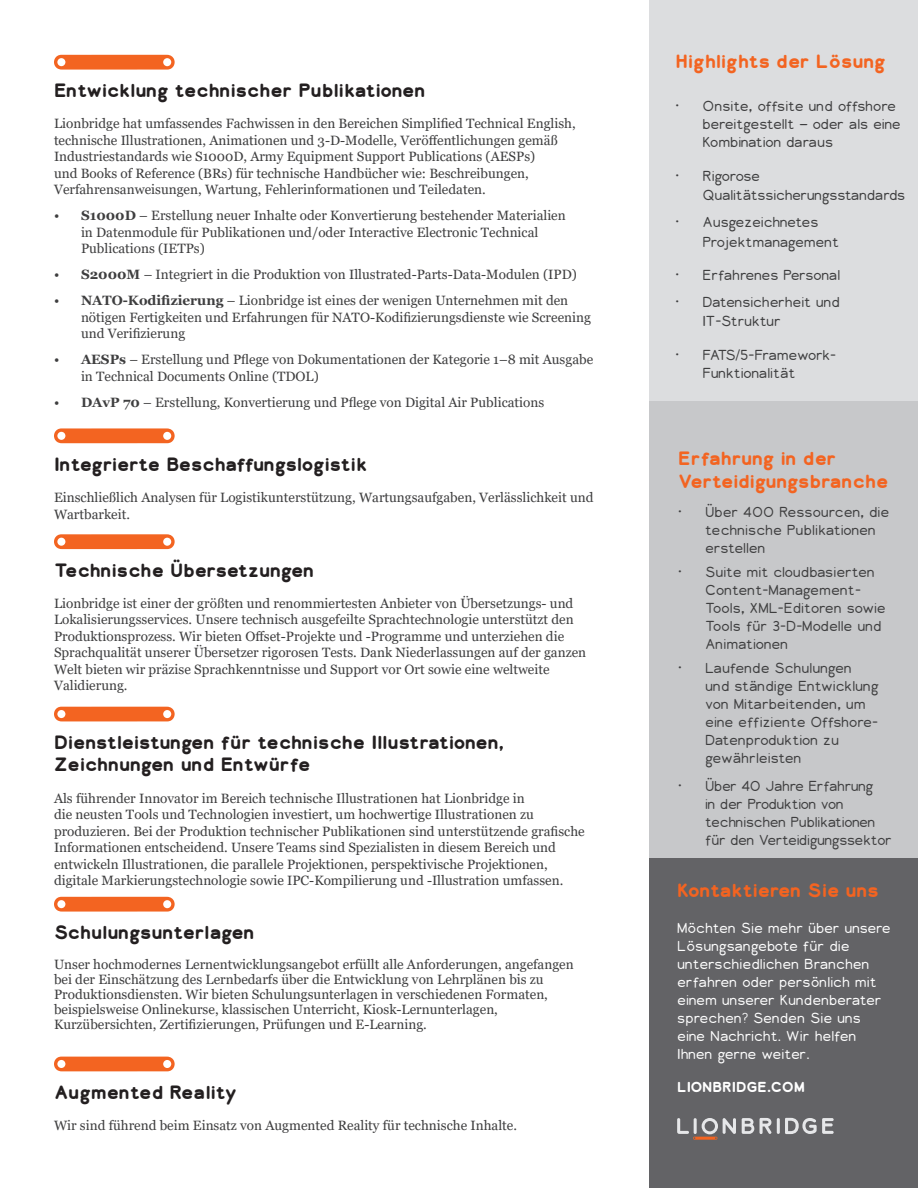
<style>
.page{position:relative;width:918px;height:1188px;background:#fff}
.page>*{position:absolute;margin:0;border:0;box-sizing:border-box;transform-origin:0 0}
.Lion_Section_Title{font:700 18px/22.5px "Lionbridge Sans";color:#231f20}
.Lion_Callout_Title{font:700 18px/22.5px "Lionbridge Sans";color:#f36421}
.Lion_Section_Title-2{font:700 18px "Lionbridge Sans";letter-spacing:-.03em;color:#231f20}
.Lion_Body{font:13.5px/16.5px "Georgia";color:#3e3e3f}
.Lion_Callout_Bullets{font:300 13.5px/18px "Lionbridge Sans";letter-spacing:-.02em;color:#3e3e3f}
.Lion_Callout_Bullets-2{font:300 13.5px/18px "Lionbridge Sans";color:#3e3e3f}
.Lion_Contact_Us{font:300 13.5px/18px "Lionbridge Sans";color:#fff}
.Lion_Contact_Us-2{font:700 13.5px "Lionbridge Sans";color:#fff}
.s1{font-weight:700}
</style>
<div class="page">
<div style="left:649px;top:401px;width:269px;height:458px;background:#c7c8ca"></div>
<div style="left:649px;top:859px;width:269px;height:329px;background:#636366"></div>
<svg style="left:54px;top:55px;width:121px;height:15px;background:#f47539"></svg>
<svg style="left:742px;top:1118px;width:12px;height:16px"></svg>
<svg style="left:760px;top:1118px;width:11px;height:16px"></svg>
<svg style="left:677px;top:1118px;width:59px;height:22px"></svg>
<svg style="left:777px;top:1118px;width:57px;height:16px"></svg>
<div style="left:649px;top:0;width:269px;height:401px;background:#dcdddf"></div>
<svg style="left:54px;top:428px;width:121px;height:15px;background:#f4753a"></svg>
<svg style="left:54px;top:534px;width:121px;height:15px;background:#f47438"></svg>
<svg style="left:54px;top:707px;width:121px;height:14px;background:#f37133"></svg>
<svg style="left:54px;top:897px;width:121px;height:15px;background:#f47539"></svg>
<svg style="left:54px;top:1057px;width:121px;height:14px;background:#f37133"></svg>
<p class="Lion_Section_Title" style="left:54px;top:79px;width:373px">Entwicklung technischer Publikationen</p>
<p class="Lion_Body" style="left:54px;top:116px;width:523px">Lionbridge hat umfassendes Fachwissen in den Bereichen Simplified Technical English, technische Illustrationen, Animationen und 3-D-Modelle, Veröffentlichungen gemäß Industriestandards wie S1000D, Army Equipment Support Publications (AESPs)<br>und Books of Reference (BRs) für technische Handbücher wie: Beschreibungen, Verfahrensanweisungen, Wartung, Fehlerinformationen und Teiledaten.</p>
<p class="Lion_Body" style="left:81px;top:208px;width:486px;text-indent:-27px">• <span class="s1">S1000D</span> – Erstellung neuer Inhalte oder Konvertierung bestehender Materialien in Datenmodule für Publikationen und/oder Interactive Electronic Technical<br>Publications (IETPs)</p>
<p class="Lion_Body" style="left:54px;top:267px;width:524px">• <span class="s1">S2000M</span> – Integriert in die Produktion von Illustrated-Parts-Data-Modulen (IPD)</p>
<p class="Lion_Body" style="left:81px;top:293px;width:511px;text-indent:-27px">• <span class="s1">NATO-Kodifizierung</span> – Lionbridge ist eines der wenigen Unternehmen mit den nötigen Fertigkeiten und Erfahrungen für NATO-Kodifizierungsdienste wie Screening und Verifizierung</p>
<p class="Lion_Body" style="left:81px;top:352px;width:514px;text-indent:-27px">• <span class="s1">AESPs</span> – Erstellung und Pflege von Dokumentationen der Kategorie 1–8 mit Ausgabe in Technical Documents Online (TDOL)</p>
<p class="Lion_Body" style="left:54px;top:394px;width:492px">• <span class="s1">DAvP 70</span> – Erstellung, Konvertierung und Pflege von Digital Air Publications</p>
<p class="Lion_Section_Title-2" style="left:54px;top:451px;width:315px">Integrierte Beschaffungslogistik</p>
<p class="Lion_Body" style="left:54px;top:489px;width:541px">Einschließlich Analysen für Logistikunterstützung, Wartungsaufgaben, Verlässlichkeit und<br>Wartbarkeit.</p>
<p class="Lion_Section_Title" style="left:54px;top:558px;width:262px">Technische Übersetzungen</p>
<p class="Lion_Body" style="left:54px;top:595px;width:534px">Lionbridge ist einer der größten und renommiertesten Anbieter von Übersetzungs- und Lokalisierungsservices. Unsere technisch ausgefeilte Sprachtechnologie unterstützt den Produktionsprozess. Wir bieten Offset-Projekte und -Programme und unterziehen die Sprachqualität unserer Übersetzer rigorosen Tests. Dank Niederlassungen auf der ganzen Welt bieten wir präzise Sprachkenntnisse und Support vor Ort sowie eine weltweite Validierung.</p>
<p class="Lion_Section_Title" style="left:54px;top:731px;width:452px">Dienstleistungen für technische Illustrationen,<br>Zeichnungen und Entwürfe</p>
<p class="Lion_Body" style="left:54px;top:790px;width:532px">Als führender Innovator im Bereich technische Illustrationen hat Lionbridge in<br>die neusten Tools und Technologien investiert, um hochwertige Illustrationen zu produzieren. Bei der Produktion technischer Publikationen sind unterstützende grafische Informationen entscheidend. Unsere Teams sind Spezialisten in diesem Bereich und entwickeln Illustrationen, die parallele Projektionen, perspektivische Projektionen, digitale Markierungstechnologie sowie IPC-Kompilierung und -Illustration umfassen.</p>
<p class="Lion_Section_Title" style="left:54px;top:921px;width:202px">Schulungsunterlagen</p>
<p class="Lion_Body" style="left:54px;top:957px;width:521px;line-height:15px">Unser hochmodernes Lernentwicklungsangebot erfüllt alle Anforderungen, angefangen bei der Einschätzung des Lernbedarfs über die Entwicklung von Lehrplänen bis zu Produktionsdiensten. Wir bieten Schulungsunterlagen in verschiedenen Formaten, beispielsweise Onlinekurse, klassischen Unterricht, Kiosk-Lernunterlagen, Kurzübersichten, Zertifizierungen, Prüfungen und E-Learning.</p>
<p class="Lion_Section_Title" style="left:54px;top:1081px;width:185px">Augmented Reality</p>
<p class="Lion_Body" style="left:54px;top:1118px;width:465px">Wir sind führend beim Einsatz von Augmented Reality für technische Inhalte.</p>
<p class="Lion_Callout_Title" style="left:676px;top:50px;width:212px">Highlights der Lösung</p>
<p class="Lion_Callout_Bullets" style="left:703px;top:97px;width:200px;text-indent:-27px">• Onsite, offsite und offshore bereitgestellt – oder als eine<br>Kombination daraus</p>
<p class="Lion_Callout_Bullets" style="left:703px;top:166px;width:204px;line-height:19.5px;text-indent:-27px">• Rigorose<br>Qualitätssicherungsstandards</p>
<p class="Lion_Callout_Bullets" style="left:703px;top:212px;width:138px;line-height:19.5px;text-indent:-27px">• Ausgezeichnetes<br>Projektmanagement</p>
<p class="Lion_Callout_Bullets" style="left:676px;top:266px;width:166px">• Erfahrenes Personal</p>
<p class="Lion_Callout_Bullets" style="left:703px;top:292px;width:139px;line-height:19.5px;text-indent:-27px">• Datensicherheit und<br>IT-Struktur</p>
<p class="Lion_Callout_Bullets" style="left:703px;top:346px;width:135px;text-indent:-27px">• FATS/5-Framework-<br>Funktionalität</p>
<p class="Lion_Callout_Title" style="left:678px;top:447px;width:212px">Erfahrung in der<br>Verteidigungsbranche</p>
<p class="Lion_Callout_Bullets-2" style="left:705px;top:503px;width:186px;text-indent:-27px">• Über 400 Ressourcen, die technische Publikationen erstellen</p>
<p class="Lion_Callout_Bullets-2" style="left:705px;top:563px;width:182px;text-indent:-27px">• Suite mit cloudbasierten<br>Content-Management-<br>Tools, XML-Editoren sowie<br>Tools für 3-D-Modelle und<br>Animationen</p>
<p class="Lion_Callout_Bullets-2" style="left:705px;top:659px;width:176px;text-indent:-27px">• Laufende Schulungen und ständige Entwicklung von Mitarbeitenden, um eine effiziente Offshore-<br>Datenproduktion zu gewährleisten</p>
<p class="Lion_Callout_Bullets" style="left:705px;top:777px;width:188px;text-indent:-27px">• Über 40 Jahre Erfahrung<br>in der Produktion von technischen Publikationen für den Verteidigungssektor</p>
<p class="Lion_Callout_Title" style="left:677px;top:879px;width:203px">Kontaktieren Sie uns</p>
<p class="Lion_Contact_Us" style="left:677px;top:919px;width:215px">Möchten Sie mehr über unsere<br>Lösungsangebote für die unterschiedlichen Branchen erfahren oder persönlich mit einem unserer Kundenberater sprechen? Senden Sie uns eine Nachricht. Wir helfen<br>Ihnen gerne weiter.</p>
<p class="Lion_Contact_Us-2" style="left:677px;top:1077px;width:129px">LIONBRIDGE.COM</p>
</div>
